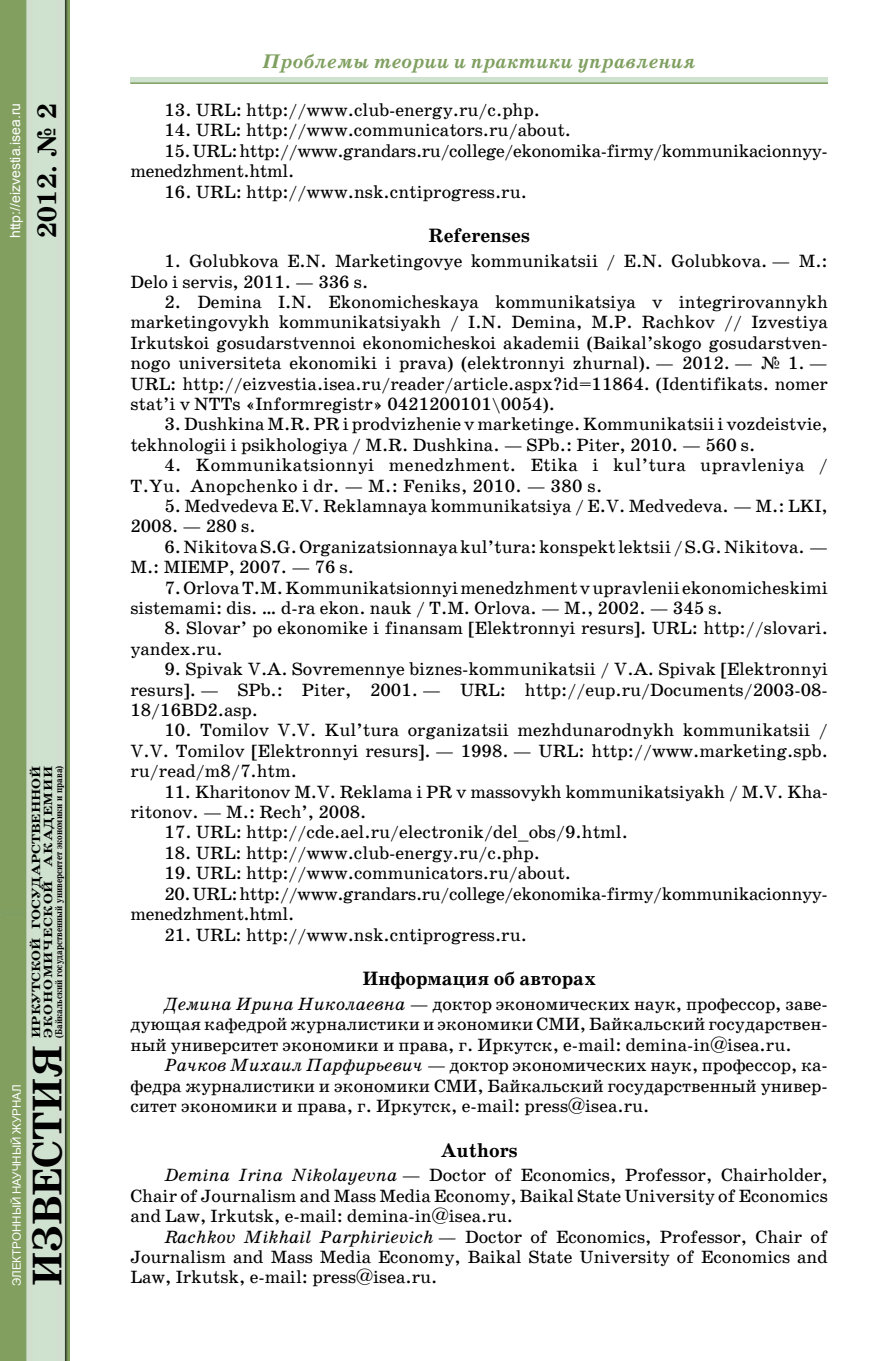
<style>
.page{position:relative;width:896px;height:1361px;background:#fff}
.page>*{position:absolute;margin:0;border:0;box-sizing:border-box;transform-origin:0 0}
.t1{font:700 42px "School Book C";color:#000}
.t2{font:700 27px "School Book C";color:#000}
.t3{font:italic 700 20px "School Book C";color:#80a061}
.t4{font:700 19.6px "School Book C";color:#000}
.t5{font:18px/20.4px "School Book C";color:#000}
.t6{font:18px/20.4px "School Book C";letter-spacing:-.02em;color:#000}
.t7{font:18px/20.4px "School Book C";letter-spacing:.02em;color:#000}
.t8{font:14px "Arial";color:#fff}
.t9{font:700 12px/12px "School Book C";color:#000;scale:1.25 1}
.t10{font:11.6px "Arial";color:#fff}
.t11{font:700 10px "School Book C";color:#000;scale:.85 1}
.s1{font-style:italic}
</style>
<div class="page">
<div style="left:130px;top:77px;width:698px;height:7px;background:#cfe1cf"></div>
<img style="left:0;top:0;width:70px;height:1361px">
<hr style="left:130px;top:82px;width:698px;height:2px;background:#80a061">
<p class="t8" style="left:6px;top:238px;width:137px;rotate:-90deg">http://eizvestia.isea.ru</p>
<h2 class="t2" style="left:32px;top:238px;width:136px;rotate:-90deg">2012. № 2</h2>
<p class="t10" style="left:9px;top:1286px;width:203px;rotate:-90deg">ЭЛЕКТРОННЫЙ НАУЧНЫЙ ЖУРНАЛ</p>
<p class="t9" style="left:30px;top:1037px;width:219px;rotate:-90deg">ИРКУТСКОЙ ГОСУДАРСТВЕННОЙ<br>ЭКОНОМИЧЕСКОЙ АКАДЕМИИ</p>
<p class="t11" style="left:53px;top:1037px;width:322px;rotate:-90deg">(Байкальский государственный университет экономики и права)</p>
<h1 class="t1" style="left:24px;top:1286px;width:243px;rotate:-90deg">ИЗВЕСТИЯ</h1>
<p class="t3" style="left:262px;top:51px;width:435px">Проблемы теории и практики управления</p>
<p class="t5" style="left:164px;top:100px;width:377px">13. URL: http://www.club-energy.ru/c.php.</p>
<p class="t5" style="left:164px;top:120px;width:408px">14. URL: http://www.communicators.ru/about.</p>
<p class="t6" style="left:130px;top:141px;width:699px;text-indent:34px">15. URL: http://www.grandars.ru/college/ekonomika-firmy/kommunikacionnyy&shy;menedzhment.html.</p>
<p class="t5" style="left:164px;top:182px;width:364px">16. URL: http://www.nsk.cntiprogress.ru.</p>
<p class="t4" style="left:428px;top:225px;width:103px">Referenses</p>
<p class="t5" style="left:130px;top:251px;width:699px;text-indent:34px">1. Golubkova E.N. Marketingovye kommunikatsii / E.N. Golubkova. — M.:<br>Delo i servis, 2011. — 336 s.</p>
<p class="t5" style="left:130px;top:292px;width:699px;text-align:justify;text-indent:34px">2. Demina I.N. Ekonomicheskaya kommunikatsiya v integrirovannykh marketingovykh kommunikatsiyakh / I.N. Demina, M.P. Rachkov // Izvestiya Irkutskoi gosudarstvennoi ekonomicheskoi akademii (Baikal’skogo gosudarstven&shy;nogo universiteta ekonomiki i prava) (elektronnyi zhurnal). — 2012. — № 1. — URL: http://eizvestia.isea.ru/reader/article.aspx?id=11864. (Identifikats. nomer stat’i v NTTs «Informregistr» 0421200101\0054).</p>
<p class="t5" style="left:130px;top:414px;width:699px;text-indent:34px">3. Dushkina M.R. PR i prodvizhenie v marketinge. Kommunikatsii i vozdeistvie, tekhnologii i psikhologiya / M.R. Dushkina. — SPb.: Piter, 2010. — 560 s.</p>
<p class="t7" style="left:130px;top:455px;width:699px;text-indent:34px">4. Kommunikatsionnyi menedzhment. Etika i kul’tura upravleniya /<br>T.Yu. Anopchenko i dr. — M.: Feniks, 2010. — 380 s.</p>
<p class="t5" style="left:130px;top:496px;width:699px;text-indent:34px">5. Medvedeva E.V. Reklamnaya kommunikatsiya / E.V. Medvedeva. — M.: LKI,<br>2008. — 280 s.</p>
<p class="t5" style="left:130px;top:537px;width:699px;text-indent:34px">6. Nikitova S.G. Organizatsionnaya kul’tura: konspekt lektsii / S.G. Nikitova. —<br>M.: MIEMP, 2007. — 76 s.</p>
<p class="t5" style="left:130px;top:577px;width:699px;text-indent:34px">7. Orlova T.M. Kommunikatsionnyi menedzhment v upravlenii ekonomicheskimi sistemami: dis. … d-ra ekon. nauk / T.M. Orlova. — M., 2002. — 345 s.</p>
<p class="t5" style="left:130px;top:618px;width:699px;text-indent:34px">8. Slovar’ po ekonomike i finansam [Elektronnyi resurs]. URL: http://slovari. yandex.ru.</p>
<p class="t5" style="left:130px;top:659px;width:699px;text-align:justify;text-indent:34px">9. Spivak V.A. Sovremennye biznes-kommunikatsii / V.A. Spivak [Elektronnyi resurs]. — SPb.: Piter, 2001. — URL: http://eup.ru/Documents/2003-08- 18/16BD2.asp.</p>
<p class="t5" style="left:130px;top:720px;width:699px;text-align:justify;text-indent:34px">10. Tomilov V.V. Kul’tura organizatsii mezhdunarodnykh kommunikatsii / V.V. Tomilov [Elektronnyi resurs]. — 1998. — URL: http://www.marketing.spb. ru/read/m8/7.htm.</p>
<p class="t5" style="left:130px;top:781px;width:699px;text-indent:34px">11. Kharitonov M.V. Reklama i PR v massovykh kommunikatsiyakh / M.V. Kha&shy;ritonov. — M.: Rech’, 2008.</p>
<p class="t5" style="left:164px;top:822px;width:465px">17. URL: http://cde.ael.ru/electronik/del_obs/9.html.</p>
<p class="t5" style="left:164px;top:843px;width:377px">18. URL: http://www.club-energy.ru/c.php.</p>
<p class="t5" style="left:164px;top:863px;width:408px">19. URL: http://www.communicators.ru/about.</p>
<p class="t6" style="left:130px;top:883px;width:699px;text-indent:34px">20. URL: http://www.grandars.ru/college/ekonomika-firmy/kommunikacionnyy&shy;menedzhment.html.</p>
<p class="t5" style="left:164px;top:924px;width:364px">21. URL: http://www.nsk.cntiprogress.ru.</p>
<p class="t4" style="left:362px;top:967px;width:235px">Информация об авторах</p>
<p class="t5" style="left:130px;top:994px;width:699px;text-align:justify;text-indent:34px"><span class="s1">Демина Ирина Николаевна</span> — доктор экономических наук, профессор, заве&shy;дующая кафедрой журналистики и экономики СМИ, Байкальский государствен&shy;ный университет экономики и права, г. Иркутск, e-mail: demina-in@isea.ru.</p>
<p class="t5" style="left:130px;top:1055px;width:699px;text-align:justify;text-indent:34px"><span class="s1">Рачков Михаил Парфирьевич</span> — доктор экономических наук, профессор, ка&shy;федра журналистики и экономики СМИ, Байкальский государственный универ&shy;ситет экономики и права, г. Иркутск, e-mail: press@isea.ru.</p>
<p class="t4" style="left:441px;top:1139px;width:78px">Authors</p>
<p class="t5" style="left:130px;top:1165px;width:699px;text-align:justify;text-indent:34px"><span class="s1">Demina Irina Nikolayevna</span> — Doctor of Economics, Professor, Chairholder, Chair of Journalism and Mass Media Economy, Baikal State University of Economics and Law, Irkutsk, e-mail: demina-in@isea.ru.</p>
<p class="t5" style="left:130px;top:1226px;width:699px;text-align:justify;text-indent:34px"><span class="s1">Rachkov Mikhail Parphirievich</span> — Doctor of Economics, Professor, Chair of Journalism and Mass Media Economy, Baikal State University of Economics and Law, Irkutsk, e-mail: press@isea.ru.</p>
</div>
